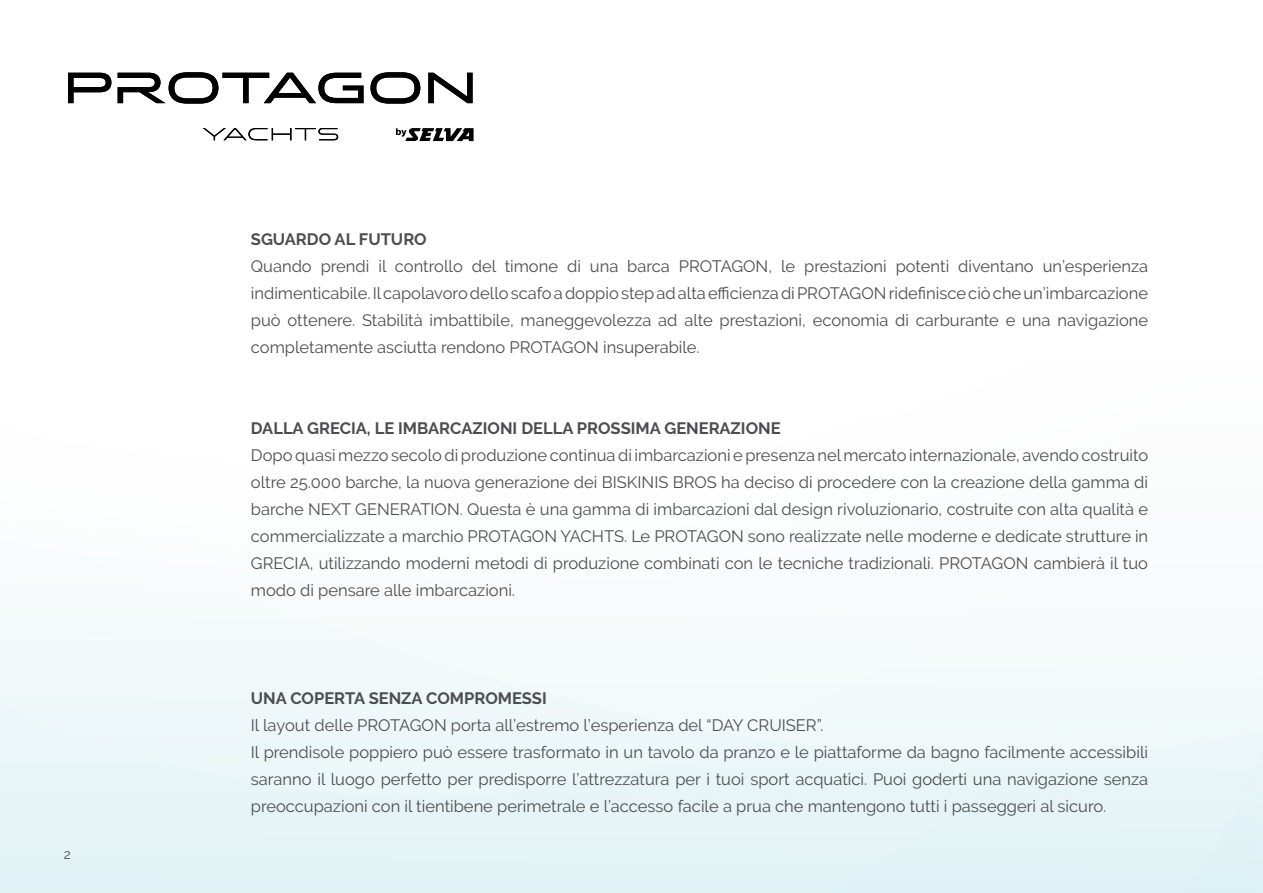
<style>
.page{position:relative;width:1263px;height:893px;background:#fff}
.page>*{position:absolute;margin:0;border:0;box-sizing:border-box;transform-origin:0 0}
.t1{font:16.5px/27px "Raleway";color:#4d4d4f;text-align:justify}
.t2{font:700 16.5px "Raleway";color:#4d4d4f}
.t3{font:13.5px "Raleway";color:#4d4d4f}
</style>
<div class="page">
<svg style="left:203px;top:128px;width:135px;height:12px"></svg>
<svg style="left:68px;top:73px;width:43px;height:30px"></svg>
<svg style="left:370px;top:72px;width:50px;height:32px"></svg>
<svg style="left:428px;top:73px;width:45px;height:30px"></svg>
<svg style="left:118px;top:72px;width:245px;height:32px"></svg>
<svg style="left:396px;top:128px;width:78px;height:13px"></svg>
<p class="t3" style="left:64px;top:846px;width:9px">2</p>
<p class="t2" style="left:251px;top:230px;width:177px">SGUARDO AL FUTURO</p>
<p class="t1" style="left:251px;top:253px;width:899px">Quando prendi il controllo del timone di una barca PROTAGON, le prestazioni potenti diventano un’esperienza indimenticabile. Il capolavoro dello scafo a doppio step ad alta efficienza di PROTAGON ridefinisce ciò che un’imbarcazione può ottenere. Stabilità imbattibile, maneggevolezza ad alte prestazioni, economia di carburante e una navigazione completamente asciutta rendono PROTAGON insuperabile.</p>
<p class="t2" style="left:251px;top:419px;width:531px">DALLA GRECIA, LE IMBARCAZIONI DELLA PROSSIMA GENERAZIONE</p>
<p class="t1" style="left:251px;top:442px;width:899px">Dopo quasi mezzo secolo di produzione continua di imbarcazioni e presenza nel mercato internazionale, avendo costruito oltre 25.000 barche, la nuova generazione dei BISKINIS BROS ha deciso di procedere con la creazione della gamma di barche NEXT GENERATION. Questa è una gamma di imbarcazioni dal design rivoluzionario, costruite con alta qualità e commercializzate a marchio PROTAGON YACHTS. Le PROTAGON sono realizzate nelle moderne e dedicate strutture in GRECIA, utilizzando moderni metodi di produzione combinati con le tecniche tradizionali. PROTAGON cambierà il tuo modo di pensare alle imbarcazioni.</p>
<p class="t2" style="left:251px;top:689px;width:297px">UNA COPERTA SENZA COMPROMESSI</p>
<p class="t1" style="left:251px;top:712px;width:899px;text-align:left">Il layout delle PROTAGON porta all’estremo l’esperienza del “DAY CRUISER”.<br>Il prendisole poppiero può essere trasformato in un tavolo da pranzo e le piattaforme da bagno facilmente accessibili saranno il luogo perfetto per predisporre l’attrezzatura per i tuoi sport acquatici. Puoi goderti una navigazione senza preoccupazioni con il tientibene perimetrale e l’accesso facile a prua che mantengono tutti i passeggeri al sicuro.</p>
</div>
